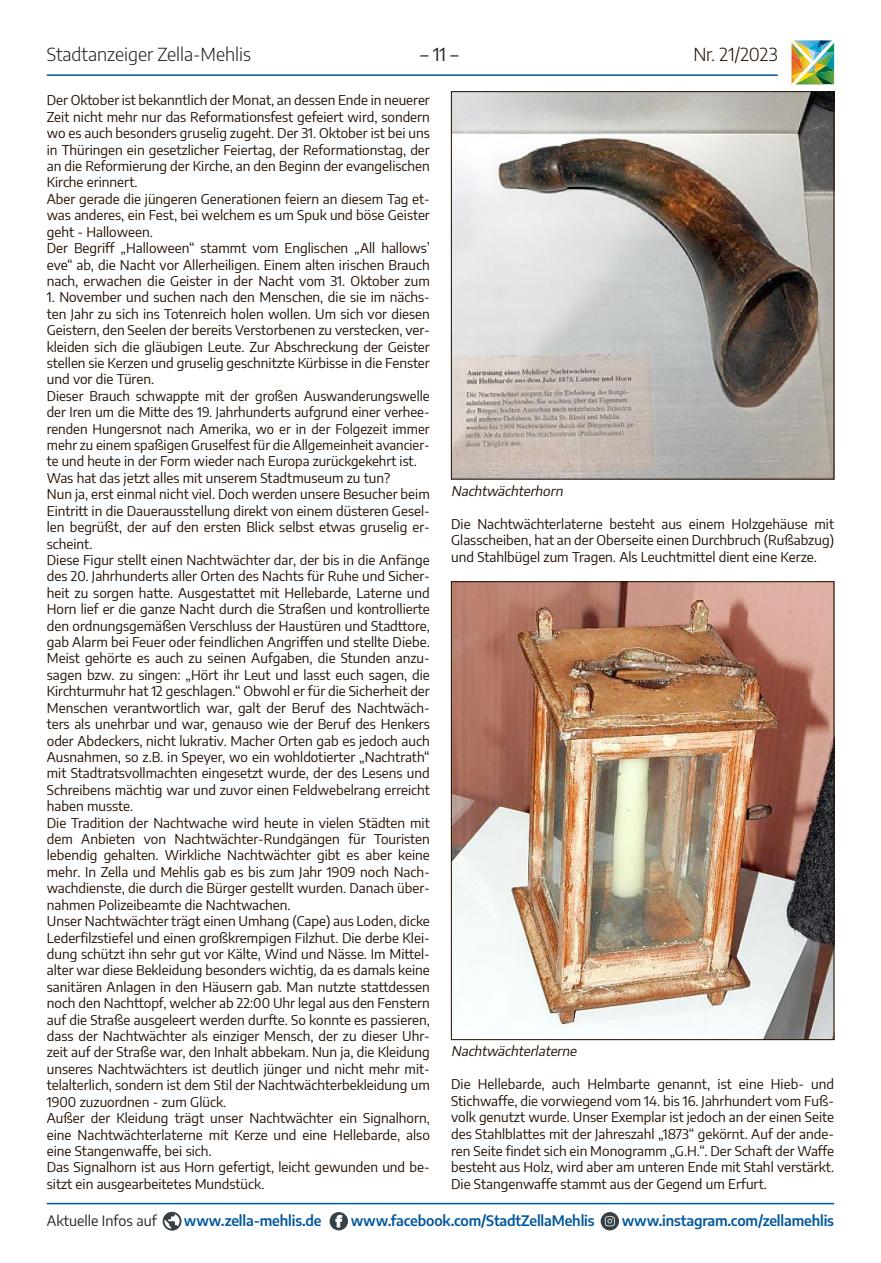
<style>
.page{position:relative;width:881px;height:1263px;background:#fff}
.page>*{position:absolute;margin:0;border:0;box-sizing:border-box;transform-origin:0 0}
.t1{font:300 18px "Encode Sans";color:#1c2321}
.t2{font:300 18px "Encode Sans";letter-spacing:-.01em;color:#200e00}
.t3{font:18px "Encode Sans";color:#1c2321}
.t4{font:600 14.25px "Encode Sans";letter-spacing:-.01em;color:#00579d}
.t5{font:14.25px "Encode Sans";color:#1c2321}
.t6{font:13.5px/16.4px "Encode Sans";color:#200e00;text-align:justify}
.t7{font:italic 13.5px "Encode Sans";color:#200e00}
</style>
<div class="page">
<hr style="left:47px;top:1203px;width:786px;height:1px;background:#00579d">
<svg style="left:162px;top:1212px;width:19px;height:18px"></svg>
<svg style="left:329px;top:1212px;width:19px;height:18px"></svg>
<svg style="left:335px;top:1215px;width:7px;height:12px"></svg>
<svg style="left:600px;top:1212px;width:18px;height:18px"></svg>
<svg style="left:604px;top:1216px;width:10px;height:10px"></svg>
<hr style="left:47px;top:74px;width:730px;height:2px;background:#00579d">
<img style="left:791px;top:40px;width:42px;height:44px">
<img style="left:453px;top:93px;width:378px;height:384px">
<div style="left:451px;top:91px;width:382px;height:388px;border:1px solid #200e00"></div>
<img style="left:453px;top:583px;width:378px;height:455px">
<h1 class="t1" style="left:47px;top:42px;width:206px">Stadtanzeiger Zella-Mehlis</h1>
<h1 class="t3" style="left:420px;top:42px;width:40px">– 11 –</h1>
<h1 class="t2" style="left:693px;top:42px;width:86px">Nr. 21/2023</h1>
<p class="t6" style="left:47px;top:91px;width:384px;text-align:left">Der Oktober ist bekanntlich der Monat, an dessen Ende in neuerer Zeit nicht mehr nur das Reformationsfest gefeiert wird, sondern wo es auch besonders gruselig zugeht. Der 31. Oktober ist bei uns in Thüringen ein gesetzlicher Feiertag, der Reformationstag, der an die Reformierung der Kirche, an den Beginn der evangelischen Kirche erinnert.<br>Aber gerade die jüngeren Generationen feiern an diesem Tag et&shy;was anderes, ein Fest, bei welchem es um Spuk und böse Geister geht - Halloween.<br>Der Begriff „Halloween“ stammt vom Englischen „All hallows’ eve“ ab, die Nacht vor Allerheiligen. Einem alten irischen Brauch nach, erwachen die Geister in der Nacht vom 31. Oktober zum</p>
<p class="t6" style="left:47px;top:288px;width:384px;text-align:left">1. November und suchen nach den Menschen, die sie im nächs&shy;ten Jahr zu sich ins Totenreich holen wollen. Um sich vor diesen Geistern, den Seelen der bereits Verstorbenen zu verstecken, ver&shy;kleiden sich die gläubigen Leute. Zur Abschreckung der Geister stellen sie Kerzen und gruselig geschnitzte Kürbisse in die Fenster und vor die Türen.<br>Dieser Brauch schwappte mit der großen Auswanderungswelle der Iren um die Mitte des 19. Jahrhunderts aufgrund einer verhee&shy;renden Hungersnot nach Amerika, wo er in der Folgezeit immer mehr zu einem spaßigen Gruselfest für die Allgemeinheit avancier&shy;te und heute in der Form wieder nach Europa zurückgekehrt ist.<br>Was hat das jetzt alles mit unserem Stadtmuseum zu tun?<br>Nun ja, erst einmal nicht viel. Doch werden unsere Besucher beim Eintritt in die Dauerausstellung direkt von einem düsteren Gesel&shy;len begrüßt, der auf den ersten Blick selbst etwas gruselig er&shy;scheint.<br>Diese Figur stellt einen Nachtwächter dar, der bis in die Anfänge des 20. Jahrhunderts aller Orten des Nachts für Ruhe und Sicher&shy;heit zu sorgen hatte. Ausgestattet mit Hellebarde, Laterne und Horn lief er die ganze Nacht durch die Straßen und kontrollierte den ordnungsgemäßen Verschluss der Haustüren und Stadttore, gab Alarm bei Feuer oder feindlichen Angriffen und stellte Diebe.<br>Meist gehörte es auch zu seinen Aufgaben, die Stunden anzu&shy;sagen bzw. zu singen: „Hört ihr Leut und lasst euch sagen, die Kirchturmuhr hat 12 geschlagen.“ Obwohl er für die Sicherheit der Menschen verantwortlich war, galt der Beruf des Nachtwäch&shy;ters als unehrbar und war, genauso wie der Beruf des Henkers oder Abdeckers, nicht lukrativ. Macher Orten gab es jedoch auch Ausnahmen, so z.B. in Speyer, wo ein wohldotierter „Nachtrath“ mit Stadtratsvollmachten eingesetzt wurde, der des Lesens und Schreibens mächtig war und zuvor einen Feldwebelrang erreicht haben musste.<br>Die Tradition der Nachtwache wird heute in vielen Städten mit dem Anbieten von Nachtwächter-Rundgängen für Touristen lebendig gehalten. Wirkliche Nachtwächter gibt es aber keine mehr. In Zella und Mehlis gab es bis zum Jahr 1909 noch Nach&shy;wachdienste, die durch die Bürger gestellt wurden. Danach über&shy;nahmen Polizeibeamte die Nachtwachen.<br>Unser Nachtwächter trägt einen Umhang (Cape) aus Loden, dicke Lederfilzstiefel und einen großkrempigen Filzhut. Die derbe Klei&shy;dung schützt ihn sehr gut vor Kälte, Wind und Nässe. Im Mittel&shy;alter war diese Bekleidung besonders wichtig, da es damals keine sanitären Anlagen in den Häusern gab. Man nutzte stattdessen noch den Nachttopf, welcher ab 22:00 Uhr legal aus den Fenstern auf die Straße ausgeleert werden durfte. So konnte es passieren, dass der Nachtwächter als einziger Mensch, der zu dieser Uhr&shy;zeit auf der Straße war, den Inhalt abbekam. Nun ja, die Kleidung unseres Nachtwächters ist deutlich jünger und nicht mehr mit&shy;telalterlich, sondern ist dem Stil der Nachtwächterbekleidung um 1900 zuzuordnen - zum Glück.<br>Außer der Kleidung trägt unser Nachtwächter ein Signalhorn, eine Nachtwächterlaterne mit Kerze und eine Hellebarde, also eine Stangenwaffe, bei sich.<br>Das Signalhorn ist aus Horn gefertigt, leicht gewunden und be&shy;sitzt ein ausgearbeitetes Mundstück.</p>
<p class="t7" style="left:451px;top:481px;width:116px">Nachtwächterhorn</p>
<p class="t6" style="left:451px;top:515px;width:384px">Die Nachtwächterlaterne besteht aus einem Holzgehäuse mit Glasscheiben, hat an der Oberseite einen Durchbruch (Rußabzug) und Stahlbügel zum Tragen. Als Leuchtmittel dient eine Kerze.</p>
<p class="t7" style="left:451px;top:1042px;width:130px">Nachtwächterlaterne</p>
<p class="t6" style="left:451px;top:1075px;width:384px">Die Hellebarde, auch Helmbarte genannt, ist eine Hieb- und Stichwaffe, die vorwiegend vom 14. bis 16. Jahrhundert vom Fuß&shy;volk genutzt wurde. Unser Exemplar ist jedoch an der einen Seite des Stahlblattes mit der Jahreszahl „1873“ gekörnt. Auf der ande&shy;ren Seite findet sich ein Monogramm „G.H.“. Der Schaft der Waffe besteht aus Holz, wird aber am unteren Ende mit Stahl verstärkt.<br>Die Stangenwaffe stammt aus der Gegend um Erfurt.</p>
<p class="t5" style="left:47px;top:1211px;width:111px">Aktuelle Infos auf</p>
<p class="t4" style="left:184px;top:1210px;width:139px">www.zella-mehlis.de</p>
<p class="t4" style="left:350px;top:1210px;width:245px">www.facebook.com/StadtZellaMehlis</p>
<p class="t4" style="left:621px;top:1210px;width:214px">www.instagram.com/zellamehlis</p>
</div>
